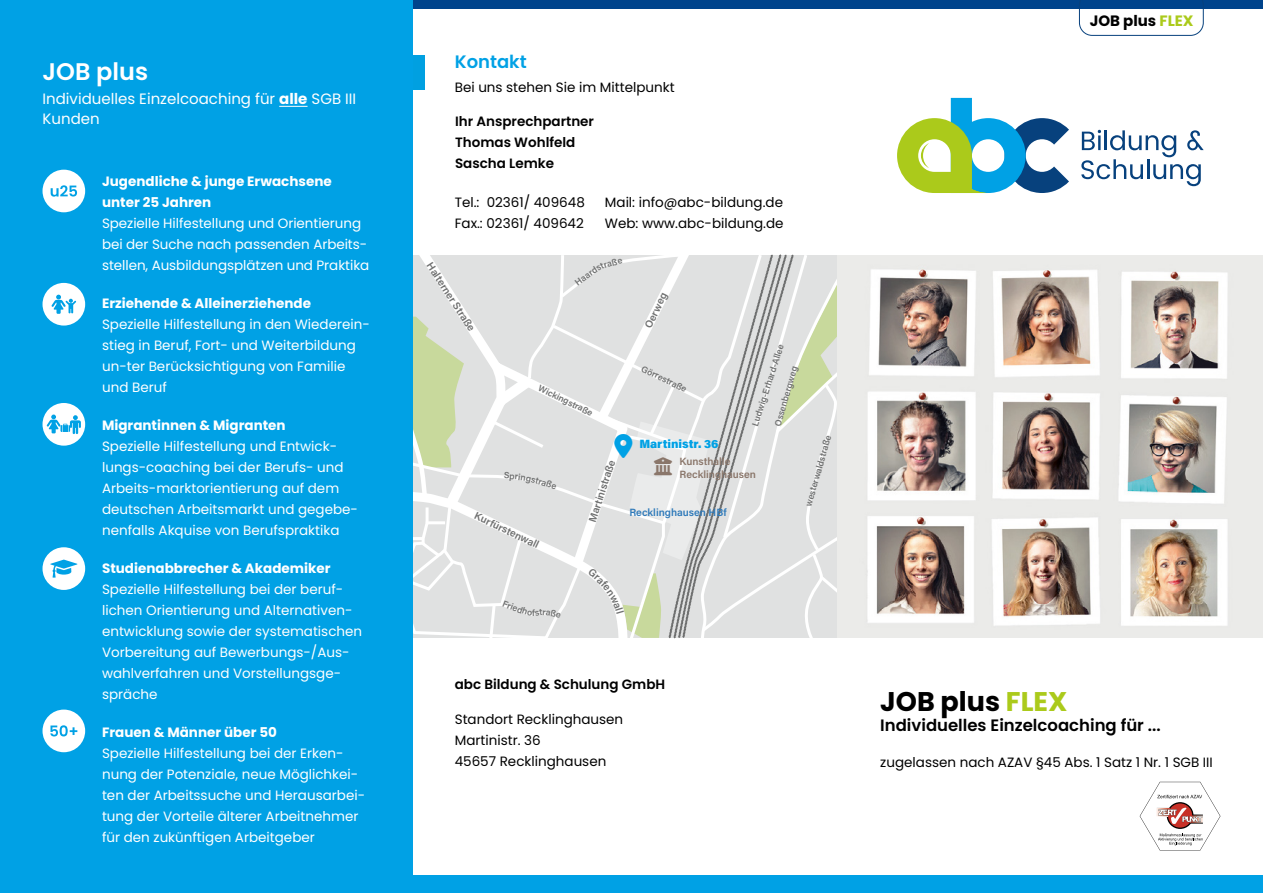
<style>
.page{position:relative;width:1263px;height:893px;background:#fff}
.page>*{position:absolute;margin:0;border:0;box-sizing:border-box;transform-origin:0 0}
.t1{font:700 27px "Poppins";color:#000}
.t2{font:600 24px "Poppins";color:#fff}
.t3{font:600 18px "Poppins";color:#00a1e5}
.t4{font:600 16.5px "Poppins";color:#000}
.t5{font:15px/19.5px "Poppins";color:#fff}
.t6{font:700 15px "Poppins";color:#000}
.t7{font:13.5px/21px "Poppins";color:#fff}
.t8{font:13.5px/21px "Poppins";color:#000}
.t9{font:700 13.5px/21px "Poppins";color:#fff}
.t10{font:600 13.5px/21px "Poppins";color:#000}
.t11{font:900 12px "Acumin Pro";color:#00a1e5}
.t12{font:600 10.5px "Acumin Pro";color:#6f7070}
.t13{font:600 10.5px/12.6px "Acumin Pro";color:#8a766a}
.t14{font:600 10.5px "Acumin Pro";color:#2f7aba}
.t15{font:600 9px "Acumin Pro";color:#6f7070}
.s1{font-weight:700}
.s2{color:#abca1b}
</style>
<div class="page">
<div style="left:0;top:0;width:1263px;height:9px;background:#00448c"></div>
<div style="left:0;top:876px;width:1263px;height:17px;background:#00a1e5"></div>
<div style="left:412px;top:55px;width:13px;height:34px;background:#00a0e1"></div>
<svg style="left:1079px;top:0;width:125px;height:36px"></svg>
<svg style="left:1081px;top:130px;width:123px;height:56px"></svg>
<svg style="left:897px;top:98px;width:172px;height:95px"></svg>
<div style="left:0;top:0;width:412px;height:893px;background:#00a1e5"></div>
<div style="left:43px;top:170px;width:42px;height:42px;background:#fff;border-radius:50%"></div>
<svg style="left:51px;top:185px;width:26px;height:12px"></svg>
<div style="left:43px;top:547px;width:42px;height:43px;background:#fff;border-radius:50%"></div>
<svg style="left:50px;top:560px;width:27px;height:18px"></svg>
<div style="left:43px;top:710px;width:42px;height:42px;background:#fff;border-radius:50%"></div>
<svg style="left:50px;top:725px;width:27px;height:11px"></svg>
<div style="left:43px;top:403px;width:42px;height:43px;background:#fff;border-radius:50%"></div>
<svg style="left:47px;top:415px;width:34px;height:19px"></svg>
<div style="left:43px;top:283px;width:42px;height:43px;background:#fff;border-radius:50%"></div>
<svg style="left:51px;top:295px;width:25px;height:19px"></svg>
<svg style="left:279px;top:106px;width:28px;height:1px"></svg>
<img style="left:843px;top:255px;width:420px;height:383px">
<svg style="left:1140px;top:782px;width:80px;height:68px"></svg>
<svg style="left:412px;top:240px;width:431px;height:408px"></svg>
<h2 class="t2" style="left:43px;top:58px;width:107px">JOB plus</h2>
<p class="t5" style="left:43px;top:89px;width:315px">Individuelles Einzelcoaching für <span class="s1">alle</span> SGB III<br>Kunden</p>
<p class="t9" style="left:102px;top:171px;width:231px">Jugendliche &amp; junge Erwachsene unter 25 Jahren</p>
<p class="t7" style="left:102px;top:213px;width:269px">Spezielle Hilfestellung und Orientierung bei der Suche nach passenden Arbeits&shy;stellen, Ausbildungsplätzen und Praktika</p>
<p class="t9" style="left:102px;top:293px;width:210px">Erziehende &amp; Alleinerziehende</p>
<p class="t7" style="left:102px;top:314px;width:269px">Spezielle Hilfestellung in den Wiederein&shy;stieg in Beruf, Fort- und Weiterbildung un-ter Berücksichtigung von Familie und Beruf</p>
<p class="t9" style="left:102px;top:415px;width:185px">Migrantinnen &amp; Migranten</p>
<p class="t7" style="left:102px;top:436px;width:257px">Spezielle Hilfestellung und Entwick&shy;lungs-coaching bei der Berufs- und Arbeits-marktorientierung auf dem deutschen Arbeitsmarkt und gegebe&shy;nenfalls Akquise von Berufspraktika</p>
<p class="t9" style="left:102px;top:558px;width:230px">Studienabbrecher &amp; Akademiker</p>
<p class="t7" style="left:102px;top:579px;width:262px">Spezielle Hilfestellung bei der beruf&shy;lichen Orientierung und Alternativen&shy;entwicklung sowie der systematischen Vorbereitung auf Bewerbungs-/Aus&shy;wahlverfahren und Vorstellungsge&shy;spräche</p>
<p class="t9" style="left:102px;top:722px;width:176px">Frauen &amp; Männer über 50</p>
<p class="t7" style="left:102px;top:743px;width:265px">Spezielle Hilfestellung bei der Erken&shy;nung der Potenziale, neue Möglichkei&shy;ten der Arbeitssuche und Herausarbei&shy;tung der Vorteile älterer Arbeitnehmer für den zukünftigen Arbeitgeber</p>
<h3 class="t3" style="left:455px;top:51px;width:73px">Kontakt</h3>
<p class="t8" style="left:455px;top:77px;width:221px">Bei uns stehen Sie im Mittelpunkt</p>
<p class="t10" style="left:455px;top:111px;width:140px">Ihr Ansprechpartner<br>Thomas Wohlfeld<br>Sascha Lemke</p>
<p class="t8" style="left:455px;top:191px;width:132px">Tel.: 02361/ 409648<br>Fax.: 02361/ 409642</p>
<p class="t8" style="left:605px;top:191px;width:180px">Mail: info@abc-bildung.de<br>Web: www.abc-bildung.de</p>
<p class="t12" style="left:436px;top:259px;width:81px;rotate:57deg">Halterner Straße</p>
<p class="t15" style="left:542px;top:382px;width:61px;rotate:26deg">Wickingstraße</p>
<p class="t12" style="left:478px;top:508px;width:72px;rotate:25deg">Kurfürstenwall</p>
<p class="t12" style="left:585px;top:519px;width:66px;rotate:-72deg">Martinistraße</p>
<p class="t12" style="left:641px;top:324px;width:39px;rotate:-64deg">Oerweg</p>
<p class="t15" style="left:645px;top:362px;width:51px;rotate:26deg">Görrestraße</p>
<p class="t15" style="left:749px;top:424px;width:87px;rotate:-72deg">Ludwig-Erhard-Allee</p>
<p class="t15" style="left:771px;top:424px;width:64px;rotate:-74deg">Ossenbergweg</p>
<p class="t11" style="left:639px;top:435px;width:81px">Martinistr. 36</p>
<p class="t13" style="left:680px;top:455px;width:78px">Kunsthalle<br>Recklinghausen</p>
<p class="t14" style="left:629px;top:504px;width:99px">Recklinghausen HBf</p>
<p class="t15" style="left:802px;top:504px;width:75px;rotate:-74deg">westerwaldstraße</p>
<p class="t15" style="left:532px;top:606px;width:4px">f</p>
<p class="t10" style="left:455px;top:674px;width:212px">abc Bildung &amp; Schulung GmbH</p>
<p class="t8" style="left:455px;top:708px;width:170px">Standort Recklinghausen<br>Martinistr. 36<br>45657 Recklinghausen</p>
<p class="t6" style="left:1090px;top:12px;width:105px">JOB plus <span class="s2">FLEX</span></p>
<h1 class="t1" style="left:880px;top:686px;width:189px">JOB plus <span class="s2">FLEX</span></h1>
<p class="t4" style="left:880px;top:716px;width:282px">Individuelles Einzelcoaching für ...</p>
<p class="t8" style="left:880px;top:752px;width:334px">zugelassen nach AZAV §45 Abs. 1 Satz 1 Nr. 1 SGB III</p>
</div>
